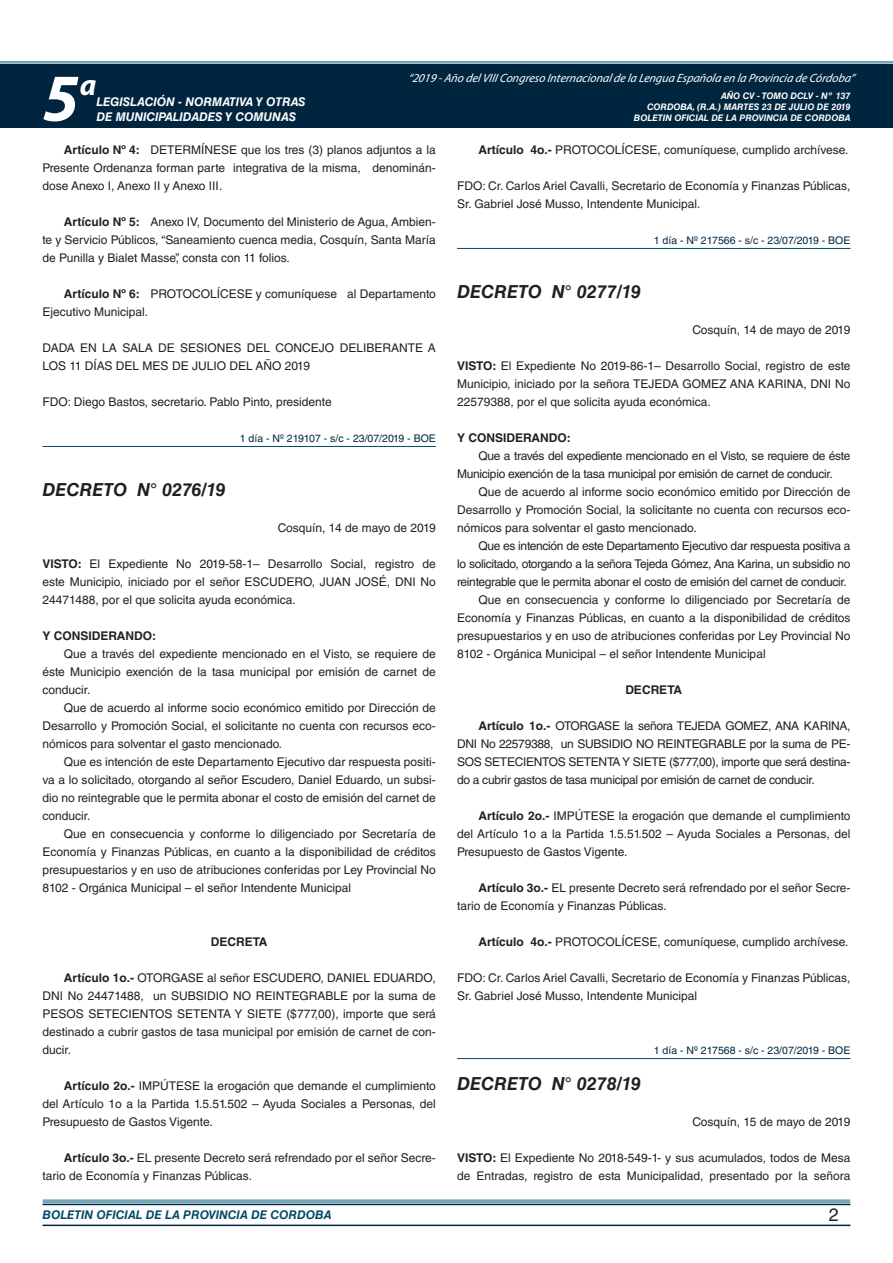
<style>
.page{position:relative;width:893px;height:1263px;background:#fff}
.page>*{position:absolute;margin:0;border:0;box-sizing:border-box;transform-origin:0 0}
.t1{font:italic 700 67.5px "Myriad Pro";color:#fff}
.t2{font:italic 700 30px "Myriad Pro";color:#fff}
.t3{font:italic 700 18px "Helvetica LT Std";color:#231f20}
.t4{font:18px "Helvetica LT Std";color:#231f20}
.t5{font:12px/18px "Helvetica LT Std";color:#231f20;text-align:justify}
.t6{font:12px/18px "Helvetica LT Std";letter-spacing:-.025em;color:#231f20}
.t7{font:italic 12px "Myriad Pro";color:#fff}
.t8{font:italic 700 12px "Helvetica LT Std";color:#fff}
.t9{font:700 12px "Helvetica LT Std";color:#231f20}
.t10{font:italic 700 12px "Helvetica LT Std";color:#004b6c}
.t11{font:10.5px "Helvetica LT Std";color:#00263f}
.t12{font:italic 700 9px/10.8px "Helvetica LT Std";color:#fff;text-align:right}
.s1{font-weight:700}
</style>
<div class="page">
<div style="left:0;top:61px;width:893px;height:6px;background:#fff;opacity:.75"></div>
<div style="left:0;top:64px;width:893px;height:64px;background:#00263f"></div>
<hr style="left:43px;top:1224px;width:807px;height:2px;background:#00263f">
<div style="left:42px;top:1198px;width:809px;height:8px;background:#fff;opacity:.75"></div>
<hr style="left:43px;top:446px;width:393px;height:1px;background:#004b6c">
<hr style="left:457px;top:248px;width:393px;height:1px;background:#004b6c">
<hr style="left:457px;top:1058px;width:393px;height:1px;background:#004b6c">
<h1 class="t1" style="left:43px;top:54px;width:38px">5</h1>
<h2 class="t2" style="left:80px;top:66px;width:18px">a</h2>
<p class="t8" style="left:96px;top:95px;width:211px">LEGISLACIÓN - NORMATIVA Y OTRAS</p>
<p class="t8" style="left:96px;top:109px;width:201px">DE MUNICIPALIDADES Y COMUNAS</p>
<p class="t7" style="left:408px;top:71px;width:448px">“2019 -Año delVIIICongreso Internacionalde la Lengua Esp añola en la Provincia de Córdoba”</p>
<p class="t12" style="left:634px;top:91px;width:218px">AÑO CV - TOMO DCLV - Nº 137<br>CORDOBA, (R.A.) MARTES 23 DE JULIO DE 2019<br>BOLETIN OFICIAL DE LA PROVINCIA DE CORDOBA</p>
<p class="t5" style="left:43px;top:141px;width:395px;text-indent:21px"><span class="s1">Artículo Nº 4:</span> DETERMÍNESE que los tres (3) planos adjuntos a la Presente Ordenanza forman parte integrativa de la misma, denominán&shy;dose Anexo I, Anexo II y Anexo III.</p>
<p class="t5" style="left:43px;top:213px;width:395px;text-indent:21px"><span class="s1">Artículo Nº 5:</span> Anexo IV, Documento del Ministerio de Agua, Ambien&shy;te y Servicio Públicos, “Saneamiento cuenca media, Cosquín, Santa María de Punilla y Bialet Masse”, consta con 11 folios.</p>
<p class="t5" style="left:43px;top:285px;width:395px;text-indent:21px"><span class="s1">Artículo Nº 6:</span> PROTOCOLÍCESE y comuníquese al Departamento<br>Ejecutivo Municipal.</p>
<p class="t5" style="left:43px;top:339px;width:395px">DADA EN LA SALA DE SESIONES DEL CONCEJO DELIBERANTE A<br>LOS 11 DÍAS DEL MES DE JULIO DEL AÑO 2019</p>
<p class="t5" style="left:43px;top:393px;width:291px">FDO: Diego Bastos, secretario. Pablo Pinto, presidente</p>
<p class="t11" style="left:240px;top:432px;width:197px">1 día - Nº 219107 - s/c - 23/07/2019 - BOE</p>
<h3 class="t3" style="left:43px;top:478px;width:185px">DECRETO N° 0276/19</h3>
<p class="t5" style="left:278px;top:519px;width:160px">Cosquín, 14 de mayo de 2019</p>
<p class="t5" style="left:43px;top:555px;width:395px"><span class="s1">VISTO:</span> El Expediente No 2019-58-1– Desarrollo Social, registro de este Municipio, iniciado por el señor ESCUDERO, JUAN JOSÉ, DNI No 24471488, por el que solicita ayuda económica.</p>
<p class="t9" style="left:43px;top:628px;width:115px">Y CONSIDERANDO:</p>
<p class="t5" style="left:43px;top:645px;width:395px;text-indent:21px">Que a través del expediente mencionado en el Visto, se requiere de éste Municipio exención de la tasa municipal por emisión de carnet de conducir.</p>
<p class="t5" style="left:43px;top:699px;width:395px;text-indent:21px">Que de acuerdo al informe socio económico emitido por Dirección de Desarrollo y Promoción Social, el solicitante no cuenta con recursos eco&shy;nómicos para solventar el gasto mencionado.</p>
<p class="t5" style="left:43px;top:753px;width:395px;text-indent:21px">Que es intención de este Departamento Ejecutivo dar respuesta positi&shy;va a lo solicitado, otorgando al señor Escudero, Daniel Eduardo, un subsi&shy;dio no reintegrable que le permita abonar el costo de emisión del carnet de conducir.</p>
<p class="t5" style="left:43px;top:825px;width:395px;text-indent:21px">Que en consecuencia y conforme lo diligenciado por Secretaría de Economía y Finanzas Públicas, en cuanto a la disponibilidad de créditos presupuestarios y en uso de atribuciones conferidas por Ley Provincial No 8102 - Orgánica Municipal – el señor Intendente Municipal</p>
<p class="t9" style="left:211px;top:934px;width:58px">DECRETA</p>
<p class="t5" style="left:43px;top:969px;width:395px;text-indent:21px"><span class="s1">Artículo 1o.-</span> OTORGASE al señor ESCUDERO, DANIEL EDUARDO, DNI No 24471488, un SUBSIDIO NO REINTEGRABLE por la suma de PESOS SETECIENTOS SETENTA Y SIETE ($777,00), importe que será destinado a cubrir gastos de tasa municipal por emisión de carnet de con&shy;ducir.</p>
<p class="t5" style="left:43px;top:1077px;width:395px;text-indent:21px"><span class="s1">Artículo 2o.-</span> IMPÚTESE la erogación que demande el cumplimiento del Artículo 1o a la Partida 1.5.51.502 – Ayuda Sociales a Personas, del Presupuesto de Gastos Vigente.</p>
<p class="t5" style="left:43px;top:1149px;width:395px;text-indent:21px"><span class="s1">Artículo 3o.-</span> EL presente Decreto será refrendado por el señor Secre&shy;tario de Economía y Finanzas Públicas.</p>
<p class="t5" style="left:478px;top:141px;width:372px"><span class="s1">Artículo 4o.-</span> PROTOCOLÍCESE, comuníquese, cumplido archívese.</p>
<p class="t5" style="left:457px;top:177px;width:395px">FDO: Cr. Carlos Ariel Cavalli, Secretario de Economía y Finanzas Públicas,<br>Sr. Gabriel José Musso, Intendente Municipal.</p>
<p class="t11" style="left:654px;top:234px;width:198px">1 día - Nº 217566 - s/c - 23/07/2019 - BOE</p>
<h3 class="t3" style="left:457px;top:280px;width:185px">DECRETO N° 0277/19</h3>
<p class="t5" style="left:692px;top:321px;width:160px">Cosquín, 14 de mayo de 2019</p>
<p class="t5" style="left:457px;top:357px;width:395px"><span class="s1">VISTO:</span> El Expediente No 2019-86-1– Desarrollo Social, registro de este Municipio, iniciado por la señora TEJEDA GOMEZ ANA KARINA, DNI No 22579388, por el que solicita ayuda económica.</p>
<p class="t9" style="left:457px;top:430px;width:115px">Y CONSIDERANDO:</p>
<p class="t6" style="left:457px;top:447px;width:395px;text-indent:21px">Que a través del expediente mencionado en el Visto, se requiere de éste<br>Municipio exención de la tasa municipal por emisión de carnet de conducir.</p>
<p class="t5" style="left:457px;top:483px;width:395px;text-indent:21px">Que de acuerdo al informe socio económico emitido por Dirección de Desarrollo y Promoción Social, la solicitante no cuenta con recursos eco&shy;nómicos para solventar el gasto mencionado.</p>
<p class="t6" style="left:478px;top:537px;width:374px">Que es intención de este Departamento Ejecutivo dar respuesta positiva a</p>
<p class="t6" style="left:457px;top:555px;width:395px">lo solicitado, otorgando a la señora Tejeda Gómez, Ana Karina, un subsidio no</p>
<p class="t6" style="left:457px;top:573px;width:391px">reintegrable que le permita abonar el costo de emisión del carnet de conducir.</p>
<p class="t5" style="left:478px;top:591px;width:374px">Que en consecuencia y conforme lo diligenciado por Secretaría de</p>
<p class="t5" style="left:457px;top:609px;width:395px">Economía y Finanzas Públicas, en cuanto a la disponibilidad de créditos</p>
<p class="t5" style="left:457px;top:627px;width:395px">presupuestarios y en uso de atribuciones conferidas por Ley Provincial No</p>
<p class="t5" style="left:457px;top:645px;width:310px">8102 - Orgánica Municipal – el señor Intendente Municipal</p>
<p class="t9" style="left:625px;top:682px;width:58px">DECRETA</p>
<p class="t5" style="left:457px;top:717px;width:395px;text-indent:21px"><span class="s1">Artículo 1o.-</span> OTORGASE la señora TEJEDA GOMEZ, ANA KARINA, DNI No 22579388, un SUBSIDIO NO REINTEGRABLE por la suma de PE-SOS SETECIENTOS SETENTA Y SIETE ($777,00), importe que será destina&shy;do a cubrir gastos de tasa municipal por emisión de carnet de conducir.</p>
<p class="t5" style="left:457px;top:807px;width:395px;text-indent:21px"><span class="s1">Artículo 2o.-</span> IMPÚTESE la erogación que demande el cumplimiento del Artículo 1o a la Partida 1.5.51.502 – Ayuda Sociales a Personas, del Presupuesto de Gastos Vigente.</p>
<p class="t5" style="left:457px;top:879px;width:395px;text-indent:21px"><span class="s1">Artículo 3o.-</span> EL presente Decreto será refrendado por el señor Secre&shy;tario de Economía y Finanzas Públicas.</p>
<p class="t5" style="left:478px;top:933px;width:372px"><span class="s1">Artículo 4o.-</span> PROTOCOLÍCESE, comuníquese, cumplido archívese.</p>
<p class="t5" style="left:457px;top:969px;width:395px">FDO: Cr. Carlos Ariel Cavalli, Secretario de Economía y Finanzas Públicas,<br>Sr. Gabriel José Musso, Intendente Municipal</p>
<h3 class="t3" style="left:457px;top:1072px;width:185px">DECRETO N° 0278/19</h3>
<p class="t11" style="left:654px;top:1044px;width:198px">1 día - Nº 217568 - s/c - 23/07/2019 - BOE</p>
<p class="t5" style="left:692px;top:1113px;width:160px">Cosquín, 15 de mayo de 2019</p>
<p class="t5" style="left:457px;top:1149px;width:395px"><span class="s1">VISTO:</span> El Expediente No 2018-549-1- y sus acumulados, todos de Mesa de Entradas, registro de esta Municipalidad, presentado por la señora</p>
<p class="t10" style="left:43px;top:1208px;width:290px">BOLETIN OFICIAL DE LA PROVINCIA DE CORDOBA</p>
<h3 class="t4" style="left:829px;top:1204px;width:12px">2</h3>
</div>
